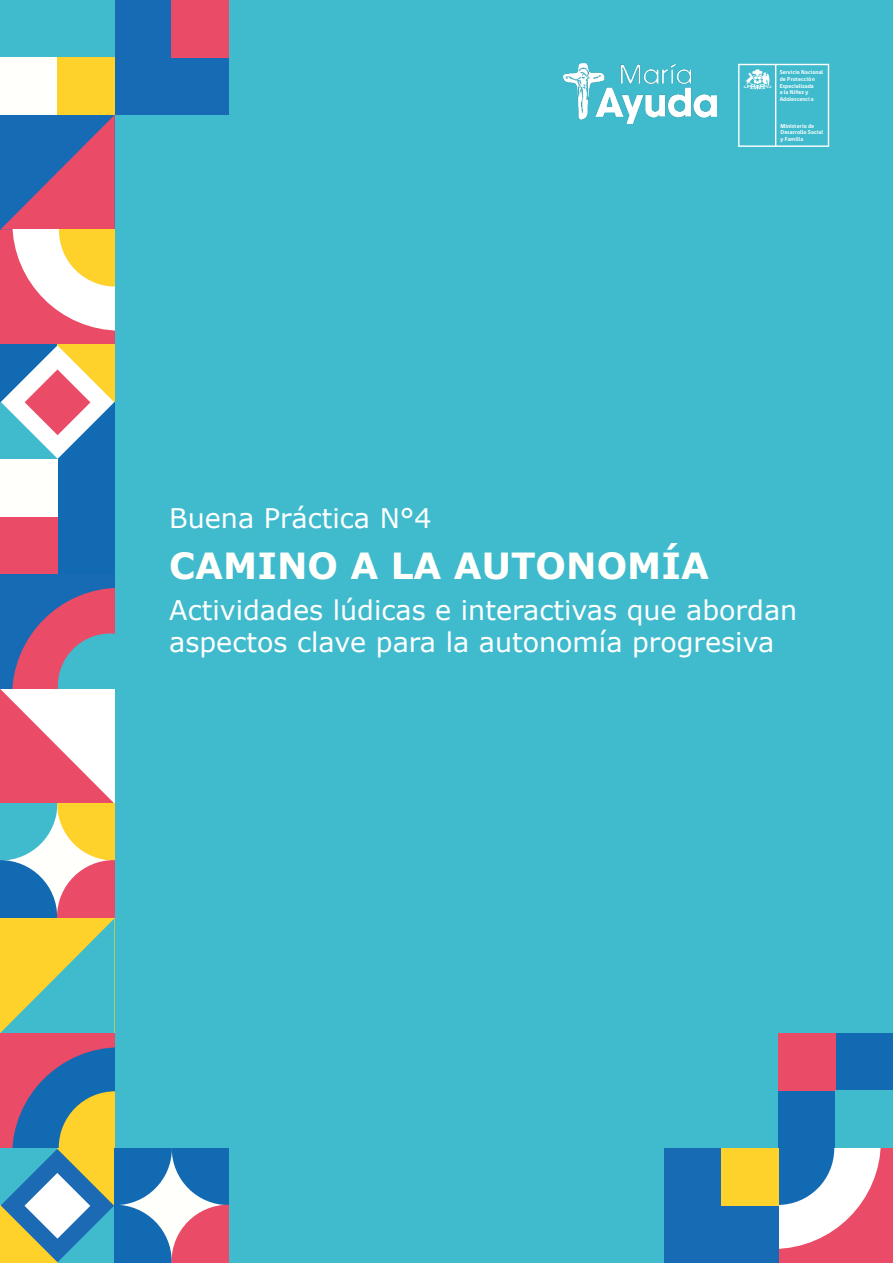
<style>
.page{position:relative;width:893px;height:1263px;background:#fff}
.page>*{position:absolute;margin:0;border:0;box-sizing:border-box;transform-origin:0 0}
.Estilo_de_párrafo_2{font:700 36px "Verdana";color:#fffffc}
.subtitulo_portadilla_blanco{font:27px/32.4px "Verdana";color:#fff}
.t1{font:700 5.7px/6.8px "gob CL";color:#fff}
</style>
<div class="page">
<div style="left:2px;top:0;width:891px;height:1263px;background:#40bbcd"></div>
<div style="left:115px;top:0;width:114px;height:115px;background:#176bb4"></div>
<div style="left:172px;top:0;width:57px;height:58px;background:#ea4b66"></div>
<div style="left:57px;top:57px;width:58px;height:58px;background:#fed22a"></div>
<div style="left:0;top:57px;width:57px;height:58px;background:#fffffc"></div>
<div style="left:0;top:0;width:115px;height:57px;background:#40bbcd"></div>
<div style="left:0;top:230px;width:115px;height:115px;background:#ea4b66"></div>
<svg style="left:0;top:115px;width:115px;height:216px;background:#b98895"></svg>
<svg style="left:1px;top:345px;width:113px;height:114px;background:#a8adb0"></svg>
<div style="left:0;top:459px;width:58px;height:58px;background:#fffffc"></div>
<div style="left:0;top:517px;width:58px;height:57px;background:#ea4b66"></div>
<div style="left:58px;top:459px;width:57px;height:115px;background:#126ab3"></div>
<div style="left:0;top:574px;width:114px;height:115px;background:#176bb4"></div>
<svg style="left:0;top:588px;width:114px;height:445px"></svg>
<div style="left:0;top:1033px;width:114px;height:115px;background:#ea4b66"></div>
<svg style="left:1px;top:1047px;width:228px;height:216px"></svg>
<div style="left:778px;top:1148px;width:115px;height:115px;background:#ea4b66"></div>
<svg style="left:778px;top:1148px;width:103px;height:101px"></svg>
<div style="left:778px;top:1090px;width:58px;height:58px;background:#126ab3"></div>
<div style="left:836px;top:1033px;width:57px;height:58px;background:#126ab3"></div>
<div style="left:778px;top:1033px;width:58px;height:58px;background:#ea4b66"></div>
<div style="left:836px;top:1090px;width:57px;height:58px;background:#40bbcd"></div>
<div style="left:664px;top:1148px;width:114px;height:115px;background:#176bb4"></div>
<div style="left:721px;top:1148px;width:57px;height:58px;background:#fed22a"></div>
<img style="left:563px;top:64px;width:153px;height:59px">
<svg style="left:738px;top:64px;width:91px;height:83px"></svg>
<p class="t1" style="left:780px;top:69px;width:45px">Servicio Nacional de Protección<br>Especializada<br>a la Niñez y<br>Adolescenci a</p>
<p class="t1" style="left:780px;top:123px;width:44px">Ministerio de<br>Desarrollo Social y Familia</p>
<p class="subtitulo_portadilla_blanco" style="left:169px;top:502px;width:264px">Buena Práctica N°4</p>
<p class="Estilo_de_párrafo_2" style="left:169px;top:542px;width:541px">CAMINO A LA AUTONOMÍA</p>
<p class="subtitulo_portadilla_blanco" style="left:169px;top:594px;width:630px">Actividades lúdicas e interactivas que abordan aspectos clave para la autonomía progresiva</p>
</div>
